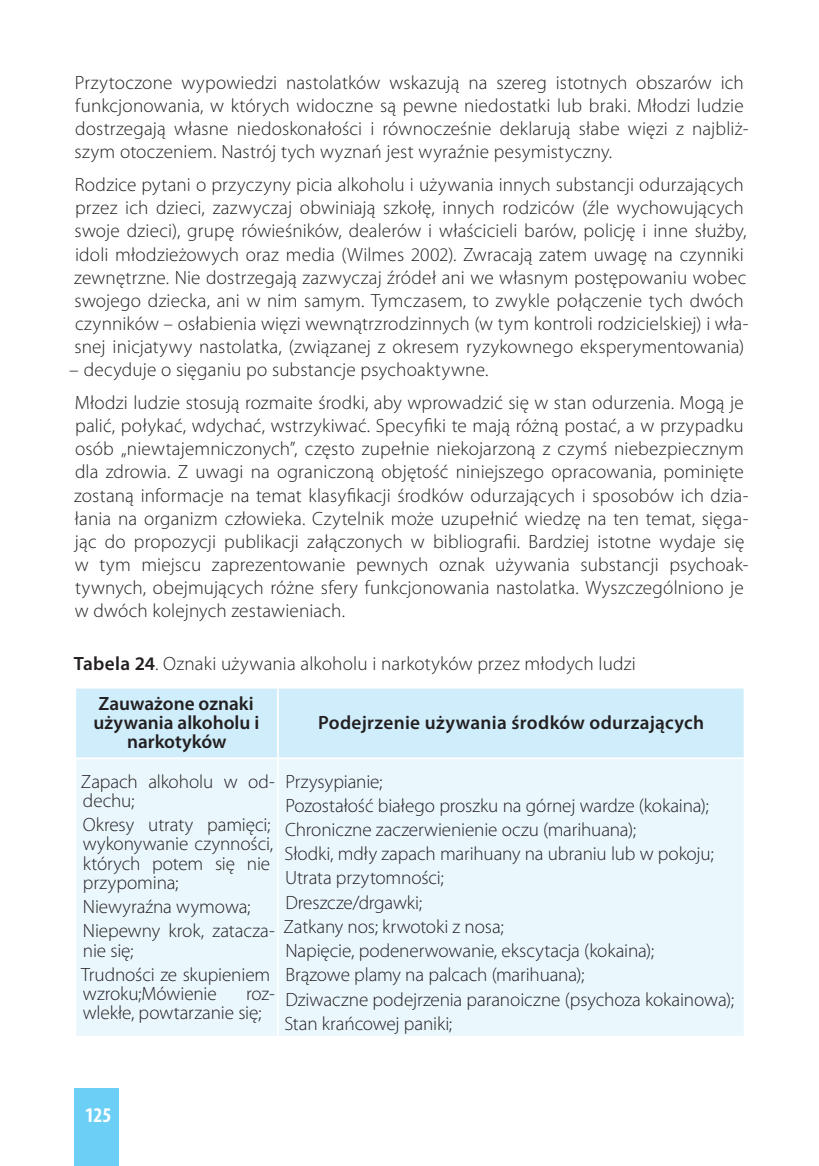
<style>
.page{position:relative;width:819px;height:1166px;background:#fff}
.page>*{position:absolute;margin:0;border:0;box-sizing:border-box;transform-origin:0 0}
.t1{font:700 condensed 21px "Myriad Pro";color:#fff}
.t2{font:300 19.25px/23.1px "Myriad Pro";letter-spacing:.005em;color:#231f20}
.t3{font:600 19.25px/19.2px "Myriad Pro";letter-spacing:.01em;color:#231f20;text-align:center}
.s1{font-weight:600}
</style>
<div class="page">
<div style="left:74px;top:1088px;width:45px;height:78px;background:#6bcff6"></div>
<div style="left:76px;top:688px;width:667px;height:69px;background:#cfedfb"></div>
<div style="left:76px;top:759px;width:667px;height:277px;background:#eaf7fd"></div>
<hr style="left:277px;top:688px;width:2px;height:69px;background:#fff">
<hr style="left:277px;top:759px;width:2px;height:277px;background:#fff">
<p class="t2" style="left:74px;top:71px;width:675px">Przytoczone wypowiedzi nastolatków wskazują na szereg istotnych obszarów ich funkcjonowania, w których widoczne są pewne niedostatki lub braki. Młodzi ludzie dostrzegają własne niedoskonałości i równocześnie deklarują słabe więzi z najbliż&shy;szym otoczeniem. Nastrój tych wyznań jest wyraźnie pesymistyczny.</p>
<p class="t2" style="left:74px;top:173px;width:675px">Rodzice pytani o przyczyny picia alkoholu i używania innych substancji odurzających przez ich dzieci, zazwyczaj obwiniają szkołę, innych rodziców (źle wychowujących swoje dzieci), grupę rówieśników, dealerów i właścicieli barów, policję i inne służby, idoli młodzieżowych oraz media (Wilmes 2002). Zwracają zatem uwagę na czynniki zewnętrzne. Nie dostrzegają zazwyczaj źródeł ani we własnym postępowaniu wobec swojego dziecka, ani w nim samym. Tymczasem, to zwykle połączenie tych dwóch czynników – osłabienia więzi wewnątrzrodzinnych (w tym kontroli rodzicielskiej) i wła&shy;snej inicjatywy nastolatka, (związanej z okresem ryzykownego eksperymentowania)</p>
<p class="t2" style="left:69px;top:353px;width:676px;line-height:33.1px">– decyduje o sięganiu po substancje psychoaktywne.<br>Młodzi ludzie stosują rozmaite środki, aby wprowadzić się w stan odurzenia. Mogą je</p>
<p class="t2" style="left:74px;top:414px;width:675px">palić, połykać, wdychać, wstrzykiwać. Specyfiki te mają różną postać, a w przypadku osób „niewtajemniczonych”, często zupełnie niekojarzoną z czymś niebezpiecznym dla zdrowia. Z uwagi na ograniczoną objętość niniejszego opracowania, pominięte zostaną informacje na temat klasyfikacji środków odurzających i sposobów ich dzia&shy;łania na organizm człowieka. Czytelnik może uzupełnić wiedzę na ten temat, sięga&shy;jąc do propozycji publikacji załączonych w bibliografii. Bardziej istotne wydaje się w tym miejscu zaprezentowanie pewnych oznak używania substancji psychoak&shy;tywnych, obejmujących różne sfery funkcjonowania nastolatka. Wyszczególniono je w dwóch kolejnych zestawieniach.</p>
<p class="t2" style="left:98px;top:643px;width:539px;line-height:40.1px;text-indent:-25px"><span class="s1">Tabela 24</span>. Oznaki używania alkoholu i narkotyków przez młodych ludzi<br><span class="s1">Zauważone oznaki</span></p>
<p class="t3" style="left:93px;top:712px;width:167px">używania alkoholu i narkotyków</p>
<p class="t3" style="left:318px;top:712px;width:387px">Podejrzenie używania środków odurzających</p>
<p class="t2" style="left:81px;top:771px;width:195px;line-height:19.2px">Zapach alkoholu w od&shy;dechu;</p>
<p class="t2" style="left:83px;top:815px;width:192px;line-height:19.2px">Okresy utraty pamięci; wykonywanie czynności, których potem się nie przypomina;</p>
<p class="t2" style="left:83px;top:894px;width:193px;line-height:24.2px">Niewyraźna wymowa;<br>Niepewny krok, zatacza-</p>
<p class="t2" style="left:81px;top:938px;width:190px;line-height:24.2px">nie się;<br>Trudności ze skupieniem</p>
<p class="t2" style="left:83px;top:982px;width:135px">wzroku;Mówienie</p>
<p class="t2" style="left:283px;top:769px;width:452px;line-height:24.2px">Przysypianie;<br>Pozostałość białego proszku na górnej wardze (kokaina); Chroniczne zaczerwienienie oczu (marihuana);<br>Słodki, mdły zapach marihuany na ubraniu lub w pokoju; Utrata przytomności;<br>Dreszcze/drgawki;<br>Zatkany nos; krwotoki z nosa;<br>Napięcie, podenerwowanie, ekscytacja (kokaina);<br>Brązowe plamy na palcach (marihuana);<br>Dziwaczne podejrzenia paranoiczne (psychoza kokainowa); Stan krańcowej paniki;</p>
<p class="t2" style="left:83px;top:984px;width:194px;line-height:19.2px;text-indent:163px">roz&shy;wlekłe, powtarzanie się;</p>
<p class="t1" style="left:85px;top:1102px;width:26px">125</p>
</div>
